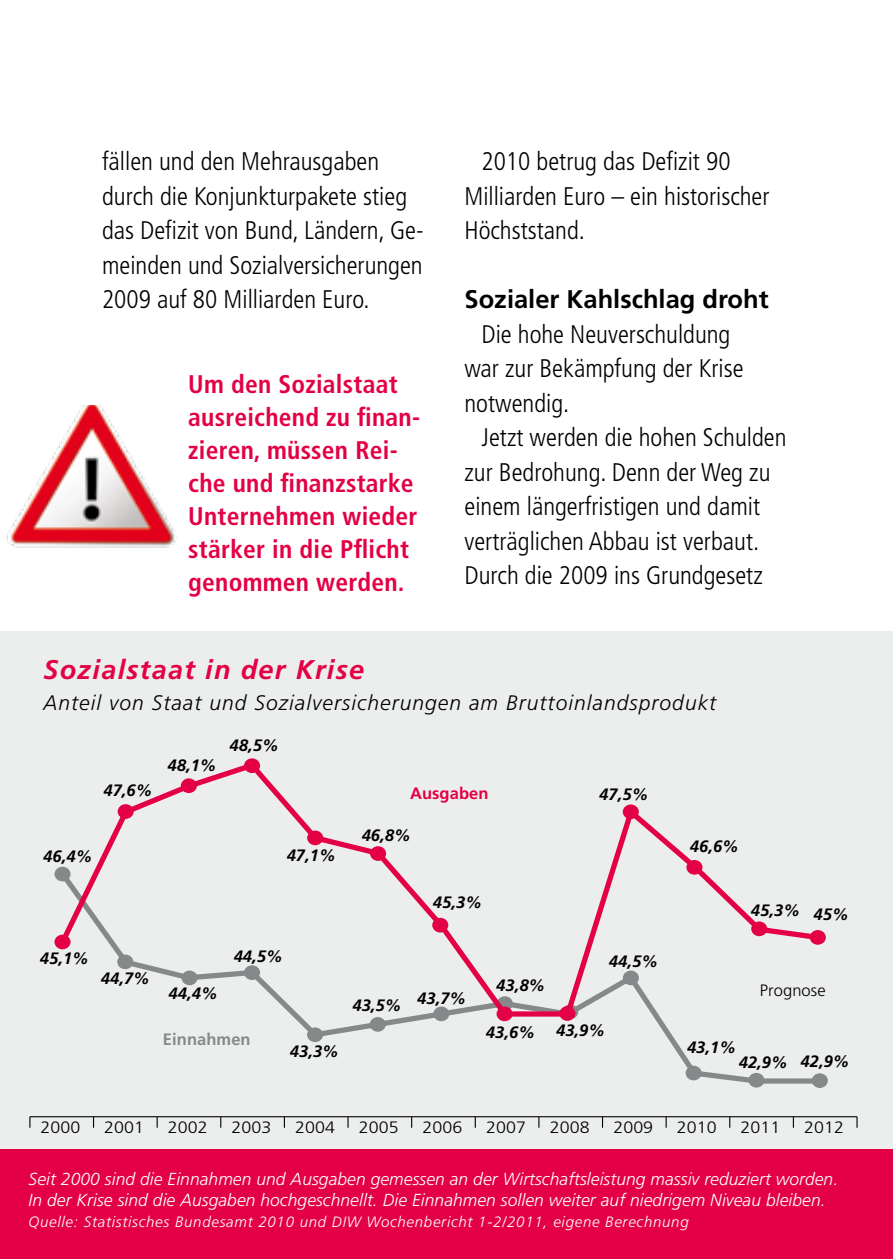
<style>
.page{position:relative;width:893px;height:1259px;background:#fff}
.page>*{position:absolute;margin:0;border:0;box-sizing:border-box;transform-origin:0 0}
.t1{font:italic 700 27px "Frutiger";letter-spacing:.05em;color:#e30045}
.t2{font:300 condensed 25.5px/34.5px "Frutiger";color:#000}
.t3{font:700 condensed 25.5px/33px "Frutiger";letter-spacing:.01em;color:#e30045}
.t4{font:700 25.5px "Frutiger";color:#000}
.t5{font:italic 300 21px "Frutiger";letter-spacing:.05em;color:#000}
.t6{font:italic 300 17.4px/21px "Frutiger";letter-spacing:.005em;color:#fff}
.t7{font:italic 700 16.5px "Frutiger";letter-spacing:.005em;color:#000}
.t8{font:300 16.5px "Frutiger";letter-spacing:.005em;color:#000;scale:1.08 1}
.t9{font:700 16.5px "Frutiger";letter-spacing:.005em;color:#87888a}
.t10{font:300 16.5px "Frutiger";letter-spacing:.005em;color:#000}
.t11{font:700 16.5px "Frutiger";letter-spacing:.005em;color:#e30045}
.t12{font:italic 300 15px "Frutiger";letter-spacing:.05em;color:#fff}
</style>
<div class="page">
<img style="left:7px;top:406px;width:170px;height:142px">
<div style="left:0;top:631px;width:893px;height:628px;background:#eceded"></div>
<div style="left:0;top:1149px;width:893px;height:110px;background:#e30045"></div>
<svg style="left:810px;top:930px;width:16px;height:14px"></svg>
<svg style="left:812px;top:1073px;width:16px;height:15px"></svg>
<svg style="left:55px;top:758px;width:769px;height:329px"></svg>
<div style="left:559px;top:1006px;width:16px;height:15px;background:#e30045;border-radius:50%"></div>
<div style="left:497px;top:1006px;width:16px;height:15px;background:#e30045;border-radius:50%"></div>
<hr style="left:30px;top:1116px;width:827px;height:1px;background:#000">
<svg style="left:347px;top:1116px;width:2px;height:11px"></svg>
<svg style="left:856px;top:1116px;width:2px;height:11px"></svg>
<p class="t2" style="left:102px;top:144px;width:323px">fällen und den Mehrausgaben durch die Konjunkturpakete stieg das Defizit von Bund, Ländern, Ge&shy;meinden und Sozialversicherungen<br>2009 auf 80 Milliarden Euro.</p>
<p class="t2" style="left:464px;top:144px;width:307px;text-indent:17px">2010 betrug das Defizit 90<br>Milliarden Euro – ein historischer<br>Höchststand.</p>
<p class="t4" style="left:464px;top:284px;width:306px">Sozialer Kahlschlag droht</p>
<p class="t2" style="left:464px;top:317px;width:281px;text-indent:17px">Die hohe Neuverschuldung war zur Bekämpfung der Krise notwendig.</p>
<p class="t2" style="left:464px;top:420px;width:324px;text-indent:17px">Jetzt werden die hohen Schulden zur Bedrohung. Denn der Weg zu einem längerfristigen und damit verträglichen Abbau ist verbaut.<br>Durch die 2009 ins Grundgesetz</p>
<p class="t3" style="left:188px;top:367px;width:231px">Um den Sozialstaat ausreichend zu finan&shy;zieren, müssen Rei&shy;che und finanzstarke<br>Unternehmen wieder stärker in die Pflicht genommen werden.</p>
<p class="t1" style="left:43px;top:653px;width:322px">Sozialstaat in der Krise</p>
<p class="t5" style="left:43px;top:691px;width:674px">Anteil von Staat und Sozialversicherungen am Bruttoinlandsprodukt</p>
<p class="t7" style="left:103px;top:780px;width:50px">47,6%</p>
<p class="t7" style="left:167px;top:755px;width:50px">48,1%</p>
<p class="t7" style="left:230px;top:736px;width:50px">48,5%</p>
<p class="t7" style="left:43px;top:847px;width:50px">46,4%</p>
<p class="t7" style="left:287px;top:846px;width:50px">47,1%</p>
<p class="t11" style="left:410px;top:783px;width:80px">Ausgaben</p>
<p class="t7" style="left:362px;top:826px;width:50px">46,8%</p>
<p class="t7" style="left:433px;top:892px;width:50px">45,3%</p>
<p class="t7" style="left:599px;top:784px;width:50px">47,5%</p>
<p class="t7" style="left:40px;top:949px;width:50px">45,1%</p>
<p class="t7" style="left:101px;top:968px;width:50px">44,7%</p>
<p class="t7" style="left:169px;top:983px;width:50px">44,4%</p>
<p class="t7" style="left:234px;top:946px;width:50px">44,5%</p>
<p class="t9" style="left:163px;top:1029px;width:89px">Einnahmen</p>
<p class="t7" style="left:290px;top:1041px;width:50px">43,3%</p>
<p class="t7" style="left:352px;top:991px;width:115px">43,5% 43,7%</p>
<p class="t7" style="left:496px;top:975px;width:50px">43,8%</p>
<p class="t7" style="left:609px;top:951px;width:50px">44,5%</p>
<p class="t7" style="left:486px;top:1022px;width:50px">43,6%</p>
<p class="t7" style="left:556px;top:1021px;width:50px">43,9%</p>
<p class="t7" style="left:690px;top:836px;width:50px">46,6%</p>
<p class="t7" style="left:751px;top:900px;width:99px">45,3% 45%</p>
<p class="t10" style="left:760px;top:981px;width:67px">Prognose</p>
<p class="t7" style="left:687px;top:1037px;width:50px">43,1%</p>
<p class="t7" style="left:739px;top:1051px;width:112px">42,9% 42,9%</p>
<p class="t8" style="left:41px;top:1118px;width:38px">2000</p>
<p class="t8" style="left:104px;top:1118px;width:38px">2001</p>
<p class="t8" style="left:168px;top:1118px;width:38px">2002</p>
<p class="t8" style="left:232px;top:1118px;width:38px">2003</p>
<p class="t8" style="left:295px;top:1118px;width:38px">2004</p>
<p class="t8" style="left:359px;top:1118px;width:38px">2005</p>
<p class="t8" style="left:422px;top:1118px;width:38px">2006</p>
<p class="t8" style="left:486px;top:1118px;width:38px">2007</p>
<p class="t8" style="left:550px;top:1118px;width:38px">2008</p>
<p class="t8" style="left:613px;top:1118px;width:38px">2009</p>
<p class="t8" style="left:677px;top:1118px;width:38px">2010</p>
<p class="t8" style="left:741px;top:1118px;width:38px">2011</p>
<p class="t8" style="left:804px;top:1118px;width:38px">2012</p>
<p class="t6" style="left:29px;top:1168px;width:811px">Seit 2000 sind die Einnahmen und Ausgaben gemessen an der Wirtschaftsleistung massiv reduziert worden.<br>In der Krise sind die Ausgaben hochgeschnellt. Die Einnahmen sollen weiter auf niedrigem Niveau bleiben.</p>
<p class="t12" style="left:29px;top:1213px;width:662px">Quelle: Statistisches Bundesamt 2010 und DIW Wochenbericht 1-2/2011, eigene Berechnung</p>
</div>
